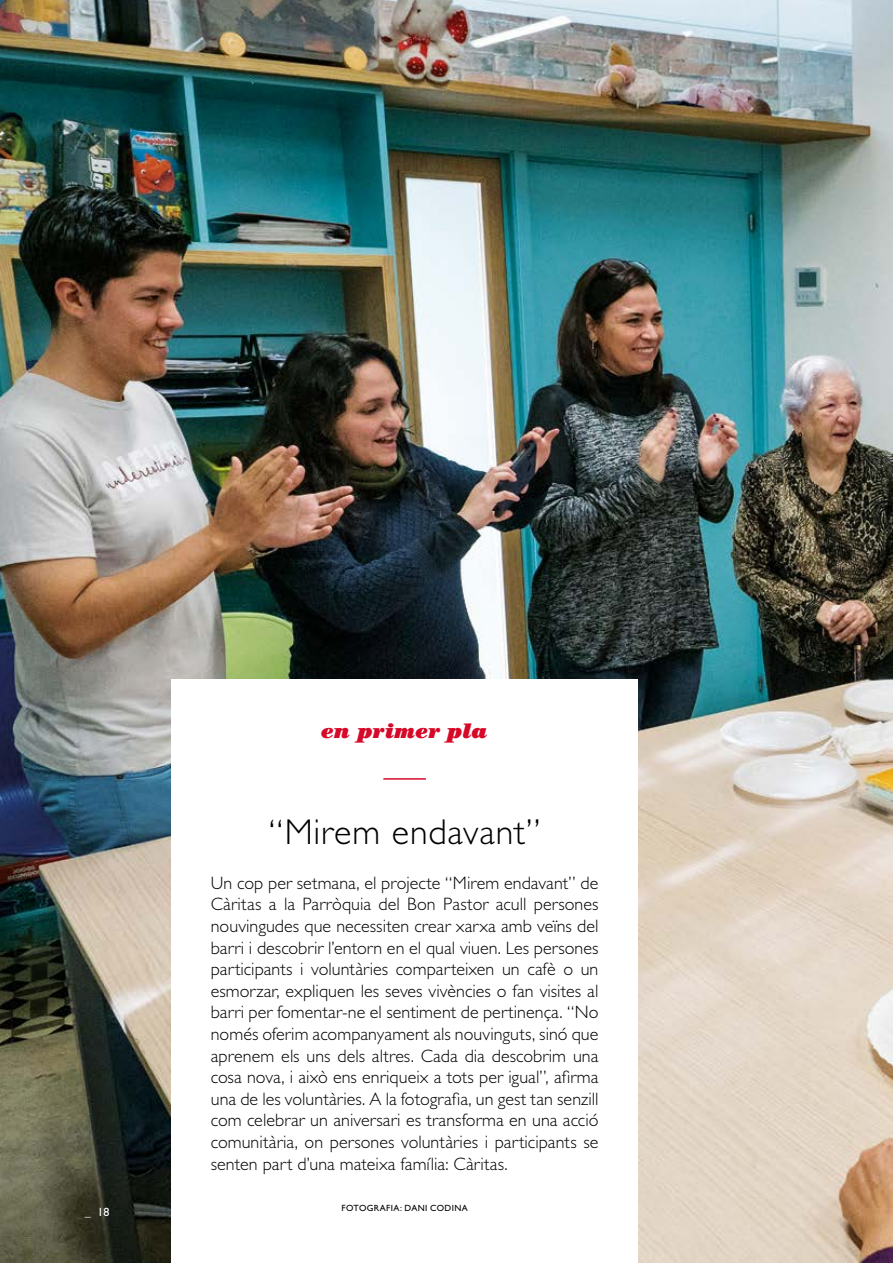
<style>
.page{position:relative;width:893px;height:1263px;background:#fff}
.page>*{position:absolute;margin:0;border:0;box-sizing:border-box;transform-origin:0 0}
.t1{font:300 36px "Gill Sans Std";letter-spacing:.025em;color:#000}
.t2{font:italic 900 21px "Century Std";letter-spacing:.005em;color:#d70929}
.t3{font:300 18px/21.6px "Gill Sans Std";letter-spacing:.005em;color:#000;text-align:justify}
.t4{font:12px "Gill Sans Std";color:#fff}
.t5{font:9px "Gill Sans Std";letter-spacing:.04em;color:#000}
</style>
<div class="page">
<img style="left:0;top:0;width:893px;height:1263px">
<div style="left:171px;top:679px;width:467px;height:584px;background:#fff"></div>
<hr style="left:383px;top:778px;width:43px;height:2px;background:#d70929">
<p class="t4" style="left:85px;top:1205px;width:26px">_ 18</p>
<p class="t2" style="left:321px;top:719px;width:168px">en primer pla</p>
<h1 class="t1" style="left:269px;top:811px;width:273px">“Mirem endavant”</h1>
<p class="t3" style="left:211px;top:872px;width:389px">Un cop per setmana, el projecte “Mirem endavant” de Càritas a la Parròquia del Bon Pastor acull persones nouvingudes que necessiten crear xarxa amb veïns del barri i descobrir l’entorn en el qual viuen. Les persones participants i voluntàries comparteixen un cafè o un esmorzar, expliquen les seves vivències o fan visites al barri per fomentar-ne el sentiment de pertinença. “No només oferim acompanyament als nouvinguts, sinó que aprenem els uns dels altres. Cada dia descobrim una cosa nova, i això ens enriqueix a tots per igual”, afirma una de les voluntàries. A la fotografia, un gest tan senzill com celebrar un aniversari es transforma en una acció comunitària, on persones voluntàries i participants se senten part d’una mateixa família: Càritas.</p>
<p class="t5" style="left:341px;top:1203px;width:128px">FOTOGRAFIA: DANI CODINA</p>
</div>
